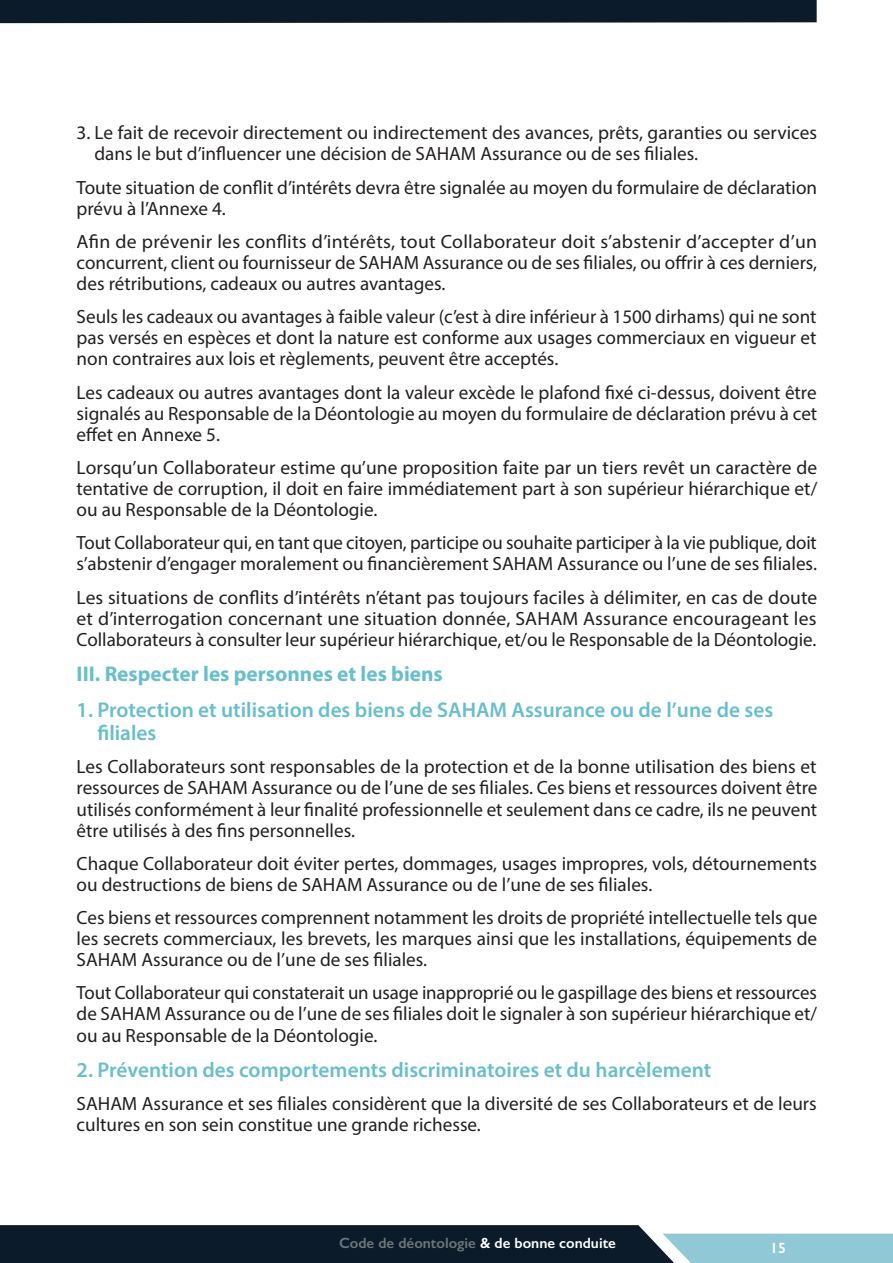
<style>
.page{position:relative;width:893px;height:1263px;background:#fff}
.page>*{position:absolute;margin:0;border:0;box-sizing:border-box;transform-origin:0 0}
.t1{font:600 21.3px/23.4px "Myriad Pro";color:#67becd}
.t2{font:700 21.3px "Myriad Pro";color:#67becd}
.t3{font:19.2px/21.1px "Myriad Pro";color:#231f20;text-align:justify}
.t4{font:600 14.85px "Gill Sans";color:#6d787c}
.t5{font:600 14.85px "Gill Sans";color:#fff}
.s1{color:#fff}
</style>
<div class="page">
<svg style="left:0;top:1225px;width:893px;height:38px"></svg>
<svg style="left:0;top:0;width:817px;height:24px"></svg>
<p class="t3" style="left:95px;top:122px;width:724px;text-indent:-18px">3. Le fait de recevoir directement ou indirectement des avances, prêts, garanties ou services dans le but d’influencer une décision de SAHAM Assurance ou de ses filiales.</p>
<p class="t3" style="left:77px;top:176px;width:742px">Toute situation de conflit d’intérêts devra être signalée au moyen du formulaire de déclaration prévu à l’Annexe 4.</p>
<p class="t3" style="left:77px;top:231px;width:742px">Afin de prévenir les conflits d’intérêts, tout Collaborateur doit s’abstenir d’accepter d’un concurrent, client ou fournisseur de SAHAM Assurance ou de ses filiales, ou offrir à ces derniers, des rétributions, cadeaux ou autres avantages.</p>
<p class="t3" style="left:77px;top:306px;width:741px">Seuls les cadeaux ou avantages à faible valeur (c’est à dire inférieur à 1500 dirhams) qui ne sont pas versés en espèces et dont la nature est conforme aux usages commerciaux en vigueur et non contraires aux lois et règlements, peuvent être acceptés.</p>
<p class="t3" style="left:77px;top:381px;width:742px">Les cadeaux ou autres avantages dont la valeur excède le plafond fixé ci-dessus, doivent être signalés au Responsable de la Déontologie au moyen du formulaire de déclaration prévu à cet effet en Annexe 5.</p>
<p class="t3" style="left:77px;top:457px;width:742px">Lorsqu’un Collaborateur estime qu’une proposition faite par un tiers revêt un caractère de tentative de corruption, il doit en faire immédiatement part à son supérieur hiérarchique et/ ou au Responsable de la Déontologie.</p>
<p class="t3" style="left:77px;top:532px;width:742px">Tout Collaborateur qui, en tant que citoyen, participe ou souhaite participer à la vie publique, doit s’abstenir d’engager moralement ou financièrement SAHAM Assurance ou l’une de ses filiales.</p>
<p class="t3" style="left:77px;top:586px;width:742px">Les situations de conflits d’intérêts n’étant pas toujours faciles à délimiter, en cas de doute et d’interrogation concernant une situation donnée, SAHAM Assurance encourageant les Collaborateurs à consulter leur supérieur hiérarchique, et/ou le Responsable de la Déontologie.</p>
<p class="t2" style="left:77px;top:660px;width:368px">III. Respecter les personnes et les biens</p>
<p class="t1" style="left:97px;top:697px;width:677px;text-indent:-21px">1. Protection et utilisation des biens de SAHAM Assurance ou de l’une de ses filiales</p>
<p class="t3" style="left:77px;top:756px;width:742px">Les Collaborateurs sont responsables de la protection et de la bonne utilisation des biens et ressources de SAHAM Assurance ou de l’une de ses filiales. Ces biens et ressources doivent être utilisés conformément à leur finalité professionnelle et seulement dans ce cadre, ils ne peuvent être utilisés à des fins personnelles.</p>
<p class="t3" style="left:77px;top:852px;width:742px">Chaque Collaborateur doit éviter pertes, dommages, usages impropres, vols, détournements ou destructions de biens de SAHAM Assurance ou de l’une de ses filiales.</p>
<p class="t3" style="left:77px;top:907px;width:742px">Ces biens et ressources comprennent notamment les droits de propriété intellectuelle tels que les secrets commerciaux, les brevets, les marques ainsi que les installations, équipements de SAHAM Assurance ou de l’une de ses filiales.</p>
<p class="t3" style="left:77px;top:982px;width:742px">Tout Collaborateur qui constaterait un usage inapproprié ou le gaspillage des biens et ressources de SAHAM Assurance ou de l’une de ses filiales doit le signaler à son supérieur hiérarchique et/ ou au Responsable de la Déontologie.</p>
<p class="t1" style="left:77px;top:1058px;width:636px">2. Prévention des comportements discriminatoires et du harcèlement</p>
<p class="t3" style="left:77px;top:1093px;width:742px">SAHAM Assurance et ses filiales considèrent que la diversité de ses Collaborateurs et de leurs cultures en son sein constitue une grande richesse.</p>
<p class="t4" style="left:339px;top:1234px;width:278px">Code de déontologie <span class="s1">&amp; de bonne conduite</span></p>
<p class="t5" style="left:770px;top:1239px;width:17px">15</p>
</div>
